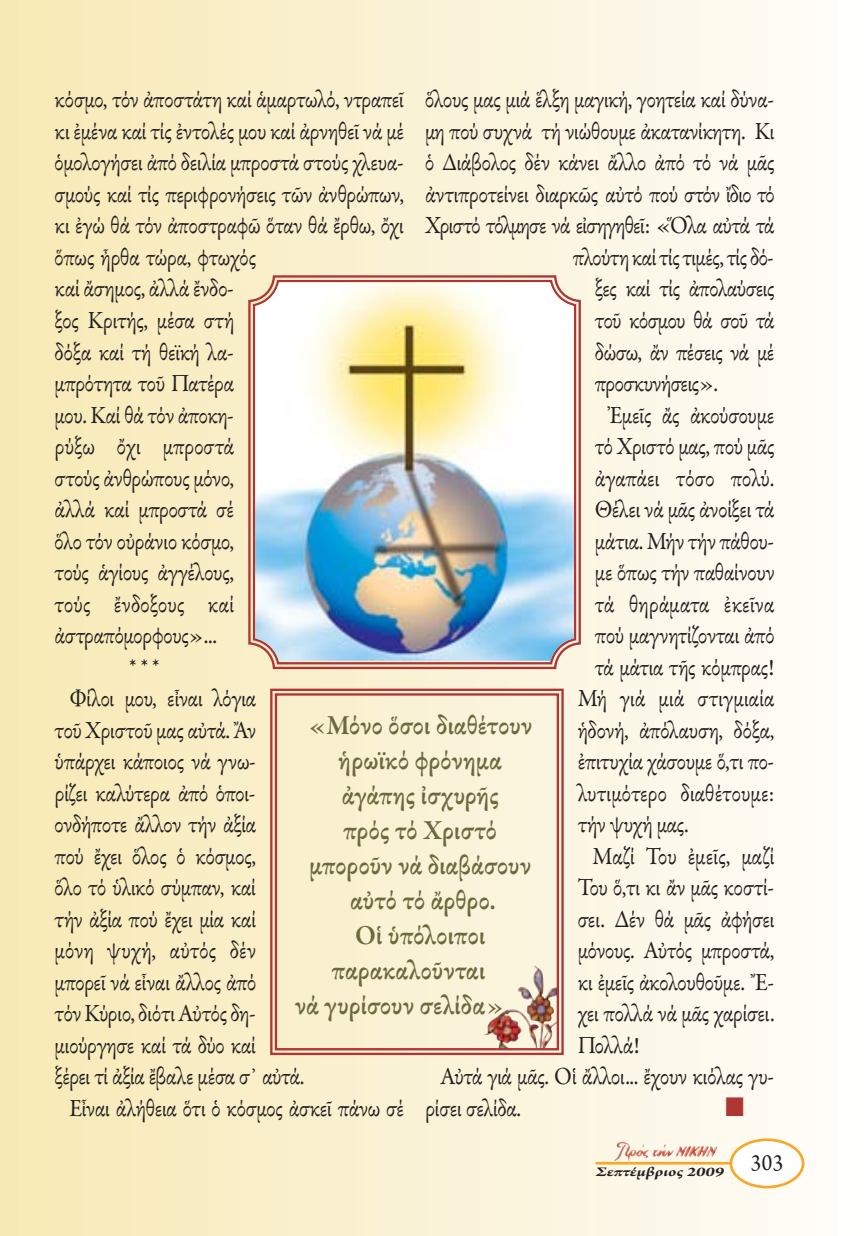
<style>
.page{position:relative;width:864px;height:1236px;background:#fff}
.page>*{position:absolute;margin:0;border:0;box-sizing:border-box;transform-origin:0 0}
.t1{font:600 28px "Garamond Premr Pro";color:#6b6a3f;scale:.95 1}
.t2{font:26.78px "Zapf Dingbats ITC";color:#b03636;scale:.92 1}
.t3{font:24.85px "Garamond Premr Pro";letter-spacing:-.015em;color:#231f20;scale:.92 1}
.t4{font:24.85px "Garamond Premr Pro";letter-spacing:.005em;color:#231f20;scale:.92 1}
.t5{font:24.85px "Garamond Premr Pro";letter-spacing:-.04em;color:#231f20;scale:.92 1}
.t6{font:24.85px "Garamond Premr Pro";letter-spacing:.01em;color:#231f20;scale:.92 1}
.t7{font:italic 700 14px "Arno Pro";color:#231f20;scale:1.3 1}
</style>
<div class="page">
<div style="left:0;top:0;width:863px;height:1235px;background:linear-gradient(to right,#f7e9b4,#fefdfa)"></div>
<svg style="left:247px;top:274px;width:334px;height:396px;background:#d89b8b"></svg>
<svg style="left:252px;top:279px;width:325px;height:387px;background:#d19489"></svg>
<img style="left:255px;top:282px;width:318px;height:378px">
<svg style="left:269px;top:687px;width:295px;height:369px;background:#f3e4ca"></svg>
<img style="left:613px;top:1141px;width:104px;height:20px">
<svg style="left:729px;top:1138px;width:75px;height:50px"></svg>
<hr style="left:595px;top:1161px;width:134px;height:3px;background:#faa627">
<p class="t3" style="left:425px;top:84px;width:380px">ὅλους μας μιά ἕλξη μαγική, γοητεία καί δύνα-</p>
<p class="t3" style="left:425px;top:116px;width:381px">μη πού συχνά τή νιώθουμε ἀκατανίκητη. Κι</p>
<p class="t3" style="left:425px;top:147px;width:381px">ὁ Διάβολος δέν κάνει ἄλλο ἀ πό τό νά μᾶς</p>
<p class="t3" style="left:425px;top:179px;width:381px">ἀντιπροτείνει διαρκῶς αὐτό πού στόν ἴδιο τό</p>
<p class="t5" style="left:425px;top:210px;width:381px">Χριστό τόλμησε νά εἰσηγηθεῖ: «Ὅ λα αὐτά τά</p>
<p class="t3" style="left:572px;top:242px;width:220px">πλούτη καί τίς τιμές, τίς δό-</p>
<p class="t3" style="left:594px;top:273px;width:197px">ξες καί τίς ἀπολαύσεις</p>
<p class="t3" style="left:594px;top:305px;width:197px">τοῦ κόσμου θά σοῦ τά</p>
<p class="t3" style="left:594px;top:336px;width:197px">δώσω, ἄν πέσεις νά μέ</p>
<p class="t3" style="left:594px;top:368px;width:135px">προσκυνήσεις».</p>
<p class="t3" style="left:609px;top:399px;width:180px">Ἐμεῖς ἄς ἀκούσουμε</p>
<p class="t3" style="left:594px;top:431px;width:197px">τό Χριστό μας, πού μᾶς</p>
<p class="t3" style="left:594px;top:462px;width:197px">ἀγαπάει τόσο πολύ.</p>
<p class="t3" style="left:594px;top:494px;width:197px">Θέ λει νά μᾶς ἀνοίξει τά</p>
<p class="t3" style="left:594px;top:525px;width:196px">μά τια. Μήν τήν πάθου-</p>
<p class="t3" style="left:594px;top:557px;width:197px">με ὅπως τήν παθαίνουν</p>
<p class="t3" style="left:594px;top:588px;width:197px">τά θηράματα ἐ κεῖ να</p>
<p class="t3" style="left:594px;top:620px;width:197px">πού μαγνητίζονται ἀπό</p>
<p class="t3" style="left:594px;top:651px;width:197px">τά μάτια τῆς κόμπρας!</p>
<p class="t3" style="left:577px;top:683px;width:215px">Μή γιά μιά στιγμιαία</p>
<p class="t3" style="left:577px;top:714px;width:215px">ἡδονή, ἀπόλαυση, δόξα,</p>
<p class="t3" style="left:577px;top:746px;width:215px">ἐπιτυχία χάσουμε ὅ,τι πο-</p>
<p class="t4" style="left:577px;top:777px;width:215px">λυτιμότερο διαθέτουμε:</p>
<p class="t3" style="left:577px;top:809px;width:122px">τήν ψυ χή μας.</p>
<p class="t3" style="left:592px;top:840px;width:199px">Μαζί Του ἐμεῖς, μαζί</p>
<p class="t3" style="left:577px;top:872px;width:215px">Του ὅ,τι κι ἄν μᾶς κοστί-</p>
<p class="t3" style="left:577px;top:903px;width:215px">σει. Δέν θά μᾶς ἀφήσει</p>
<p class="t3" style="left:577px;top:935px;width:215px">μό νους. Αὐ τός μπροστά,</p>
<p class="t3" style="left:577px;top:966px;width:215px">κι ἐμεῖς ἀκολουθοῦμε. Ἔ -</p>
<p class="t3" style="left:577px;top:998px;width:215px">χει πολλά νά μᾶς χαρίσει.</p>
<p class="t3" style="left:577px;top:1029px;width:69px">Πολλά!</p>
<p class="t3" style="left:440px;top:1061px;width:364px">Αὐτά γιά μᾶς. Οἱ ἄλ λοι... ἔχουν κιόλας γυ-</p>
<p class="t3" style="left:425px;top:1092px;width:106px">ρίσει σελίδα.</p>
<p class="t2" style="left:725px;top:1096px;width:22px">■</p>
<p class="t3" style="left:55px;top:84px;width:381px">κόσμο, τόν ἀποστάτη καί ἁμαρτωλό, ντραπεῖ</p>
<p class="t3" style="left:55px;top:116px;width:381px">κι ἐμένα καί τίς ἐντολές μου καί ἀρνηθεῖ νά μέ</p>
<p class="t3" style="left:55px;top:147px;width:381px">ὁμολογήσει ἀπό δειλία μπροστά στούς χλευα-</p>
<p class="t3" style="left:55px;top:179px;width:381px">σμούς καί τίς περιφρονήσεις τῶν ἀνθρώπων,</p>
<p class="t3" style="left:55px;top:210px;width:381px">κι ἐγώ θά τόν ἀποστραφῶ ὅταν θά ἔρθω, ὄχι</p>
<p class="t3" style="left:55px;top:242px;width:220px">ὅπως ἦρθα τώρα, φτωχός</p>
<p class="t3" style="left:55px;top:273px;width:196px">καί ἄ σημος, ἀλλά ἔνδο-</p>
<p class="t3" style="left:55px;top:305px;width:197px">ξος Κρι τής, μέσα στή</p>
<p class="t3" style="left:55px;top:336px;width:196px">δόξα καί τή θεϊκή λα-</p>
<p class="t3" style="left:55px;top:368px;width:197px">μπρότητα τοῦ Πατέρα</p>
<p class="t3" style="left:55px;top:399px;width:196px">μου. Καί θά τόν ἀποκη-</p>
<p class="t4" style="left:55px;top:431px;width:197px">ρύξω ὄχι μπρο στά</p>
<p class="t3" style="left:55px;top:462px;width:197px">στούς ἀνθρώπους μόνο,</p>
<p class="t3" style="left:55px;top:494px;width:197px">ἀλλά καί μπρο στά σέ</p>
<p class="t3" style="left:55px;top:525px;width:197px">ὅ λο τόν οὐ ράνιο κόσμο,</p>
<p class="t3" style="left:55px;top:557px;width:197px">τούς ἁγίους ἀγγέλους,</p>
<p class="t6" style="left:55px;top:588px;width:197px">τούς ἔνδοξους καί</p>
<p class="t3" style="left:55px;top:620px;width:178px">ἀστραπόμορφους»...</p>
<p class="t3" style="left:129px;top:651px;width:35px">* * *</p>
<p class="t3" style="left:69px;top:683px;width:204px">Φίλοι μου, εἶναι λόγια</p>
<p class="t3" style="left:55px;top:714px;width:220px">τοῦ Χριστοῦ μας αὐτά. Ἄν</p>
<p class="t3" style="left:55px;top:746px;width:220px">ὑπάρχει κάποιος νά γνω-</p>
<p class="t3" style="left:55px;top:777px;width:220px">ρίζει καλύτερα ἀπό ὁποι-</p>
<p class="t3" style="left:55px;top:809px;width:220px">ονδήποτε ἄλ λον τήν ἀξία</p>
<p class="t3" style="left:55px;top:840px;width:220px">πού ἔχει ὅλος ὁ κόσμος,</p>
<p class="t3" style="left:55px;top:872px;width:220px">ὅλο τό ὑ λικό σύμπαν, καί</p>
<p class="t3" style="left:55px;top:903px;width:220px">τήν ἀ ξία πού ἔχει μία καί</p>
<p class="t6" style="left:55px;top:935px;width:220px">μόνη ψυχή, αὐτός δέν</p>
<p class="t3" style="left:55px;top:966px;width:220px">μπορεῖ νά εἶναι ἄλλος ἀπό</p>
<p class="t3" style="left:55px;top:998px;width:220px">τόν Κύριο, διότι Αὐτός δη-</p>
<p class="t3" style="left:55px;top:1029px;width:220px">μιούργησε καί τά δύο καί</p>
<p class="t3" style="left:55px;top:1061px;width:273px">ξέρει τί ἀξία ἔβαλε μέσα σ᾽ αὐτά.</p>
<p class="t3" style="left:69px;top:1092px;width:365px">Εἶναι ἀλήθεια ὅτι ὁ κόσμος ἀσκεῖ πάνω σέ</p>
<p class="t1" style="left:308px;top:707px;width:237px">«Μόνο ὅσοι διαθέτουν</p>
<p class="t1" style="left:338px;top:742px;width:173px">ἡρωϊκό φρόνημα</p>
<p class="t1" style="left:342px;top:777px;width:166px">ἀγάπης ἰσχυρῆς</p>
<p class="t1" style="left:343px;top:812px;width:163px">πρός τό Χριστό</p>
<p class="t1" style="left:309px;top:847px;width:235px">μποροῦν νά διαβάσουν</p>
<p class="t1" style="left:350px;top:882px;width:155px">αὐτό τό ἄρθρο.</p>
<p class="t1" style="left:355px;top:917px;width:138px">Οἱ ὑπόλοιποι</p>
<p class="t1" style="left:332px;top:952px;width:163px">παρακαλοῦνται</p>
<p class="t1" style="left:295px;top:987px;width:228px">νά γυρίσουν σελίδα».</p>
<p class="t7" style="left:595px;top:1163px;width:145px">Σεπτέμβριος 2009 <sup>303</sup></p>
</div>
